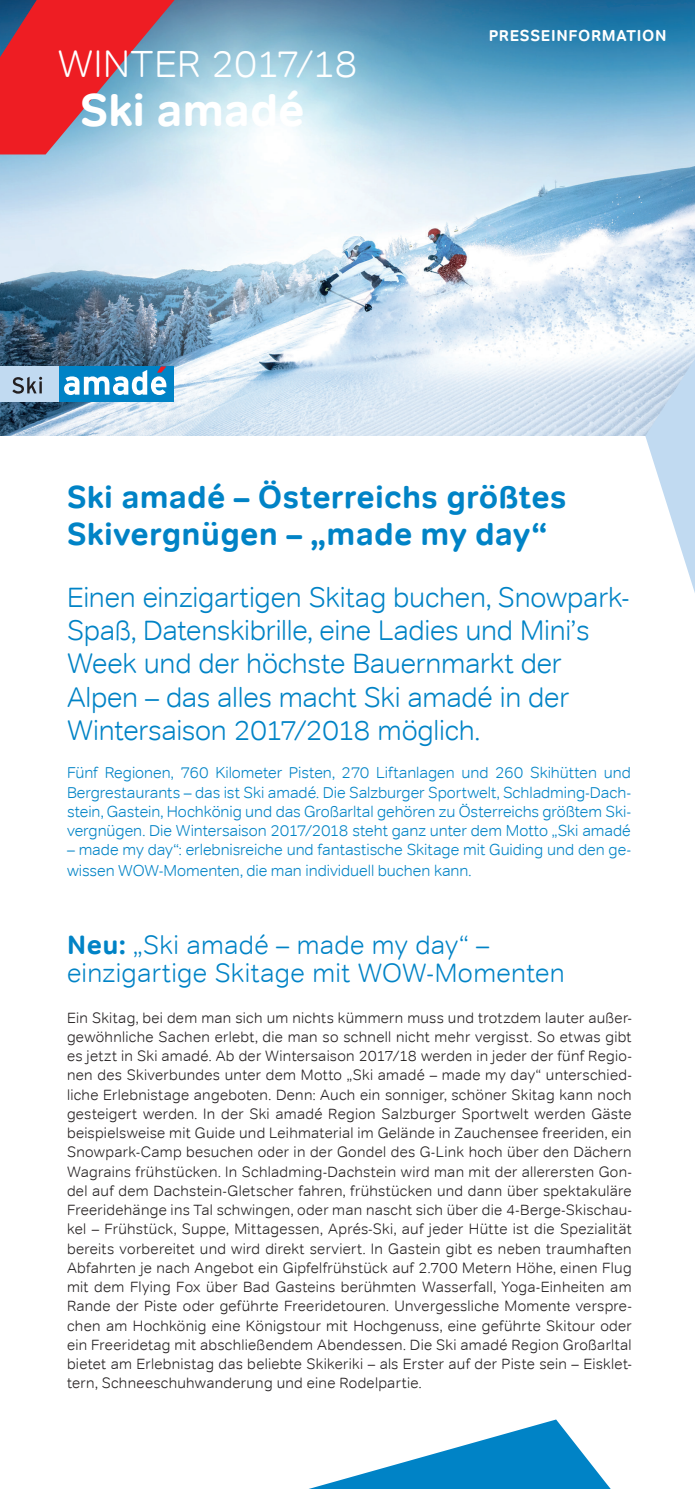
<style>
.page{position:relative;width:695px;height:1489px;background:#fff}
.page>*{position:absolute;margin:0;border:0;box-sizing:border-box;transform-origin:0 0}
.t1{font:700 45.5px "Tondo";letter-spacing:-.005em;color:#fff}
.t2{font:300 37.8px "Tondo";letter-spacing:.01em;color:#fff}
.t3{font:700 31.5px/37.8px "Tondo";letter-spacing:.01em;color:#0083c6}
.t4{font:300 28px/33.2px "Tondo";letter-spacing:-.01em;color:#0083c6}
.t5{font:300 26.25px/28px "Tondo";letter-spacing:.01em;color:#0083c6}
.t6{font:300 15.75px/19.2px "Tondo";letter-spacing:-.005em;color:#0083c6;text-align:justify}
.t7{font:700 15.75px "Tondo";letter-spacing:.045em;color:#fff}
.t8{font:300 14.88px/19.2px "Tondo";letter-spacing:.02em;color:#231f20;text-align:justify}
.s1{font-weight:700}
</style>
<div class="page">
<img style="left:0;top:0;width:694px;height:435px">
<svg style="left:645px;top:359px;width:49px;height:231px"></svg>
<svg style="left:312px;top:1419px;width:298px;height:69px"></svg>
<svg style="left:0;top:0;width:174px;height:154px;background:#c05766"></svg>
<div style="left:59px;top:366px;width:115px;height:36px;background:#0083c6"></div>
<div style="left:0;top:366px;width:59px;height:36px;background:#c1daf1"></div>
<svg style="left:64px;top:366px;width:102px;height:29px"></svg>
<svg style="left:12px;top:377px;width:30px;height:16px"></svg>
<h2 class="t2" style="left:58px;top:41px;width:301px">WINTER 2017/18</h2>
<h1 class="t1" style="left:80px;top:82px;width:226px">Ski amadé</h1>
<p class="t7" style="left:488px;top:25px;width:179px">PRESSEINFORMATION</p>
<h3 class="t3" style="left:67px;top:478px;width:501px">Ski amadé – Österreichs größtes<br>Skivergnügen – „made my day“</h3>
<h3 class="t4" style="left:67px;top:580px;width:563px">Einen einzigartigen Skitag buchen, Snowpark-<br>Spaß, Datenskibrille, eine Ladies und Mini s</h3>
<h3 class="t4" style="left:571px;top:596px;width:7px">,</h3>
<h3 class="t4" style="left:67px;top:647px;width:503px">Week und der höchste Bauernmarkt der<br>Alpen – das alles macht Ski amadé in der<br>Wintersaison 2017/2018 möglich.</h3>
<p class="t6" style="left:67px;top:763px;width:565px">Fünf Regionen, 760 Kilometer Pisten, 270 Liftanlagen und 260 Skihütten und Bergrestaurants – das ist Ski amadé. Die Salzburger Sportwelt, Schladming-Dach&shy;stein, Gastein, Hochkönig und das Großarltal gehören zu Österreichs größtem Ski&shy;vergnügen. Die Wintersaison 2017/2018 steht ganz unter dem Motto „Ski amadé</p>
<p class="t6" style="left:67px;top:839px;width:565px;line-height:21px">– made my day“: erlebnisreiche und fantastische Skitage mit Guiding und den ge&shy;wissen WOW-Momenten, die man individuell buchen kann.</p>
<h3 class="t5" style="left:67px;top:931px;width:499px"><span class="s1">Neu:</span> „Ski amadé – made my day“ – einzigartige Skitage mit WOW-Momenten</h3>
<p class="t8" style="left:67px;top:1007px;width:566px">Ein Skitag, bei dem man sich um nichts kümmern muss und trotzdem lauter außer&shy;gewöhnliche Sachen erlebt, die man so schnell nicht mehr vergisst. So etwas gibt es jetzt in Ski amadé. Ab der Wintersaison 2017/18 werden in jeder der fünf Regio&shy;nen des Skiverbundes unter dem Motto „Ski amadé – made my day“ unterschied&shy;liche Erlebnistage angeboten. Denn: Auch ein sonniger, schöner Skitag kann noch gesteigert werden. In der Ski amadé Region Salzburger Sportwelt werden Gäste beispielsweise mit Guide und Leihmaterial im Gelände in Zauchensee freeriden, ein Snowpark-Camp besuchen oder in der Gondel des G-Link hoch über den Dächern Wagrains frühstücken. In Schladming-Dachstein wird man mit der allerersten Gon&shy;del auf dem Dachstein-Gletscher fahren, frühstücken und dann über spektakuläre Freeridehänge ins Tal schwingen, oder man nascht sich über die 4-Berge-Skischau&shy;kel – Frühstück, Suppe, Mittagessen, Aprés-Ski, auf jeder Hütte ist die Spezialität bereits vorbereitet und wird direkt serviert. In Gastein gibt es neben traumhaften Abfahrten je nach Angebot ein Gipfelfrühstück auf 2.700 Metern Höhe, einen Flug mit dem Flying Fox über Bad Gasteins berühmten Wasserfall, Yoga-Einheiten am Rande der Piste oder geführte Freeridetouren. Unvergessliche Momente verspre&shy;chen am Hochkönig eine Königstour mit Hochgenuss, eine geführte Skitour oder ein Freeridetag mit abschließendem Abendessen. Die Ski amadé Region Großarltal bietet am Erlebnistag das beliebte Skikeriki – als Erster auf der Piste sein – Eisklet&shy;tern, Schneeschuhwanderung und eine Rodelpartie.</p>
</div>
